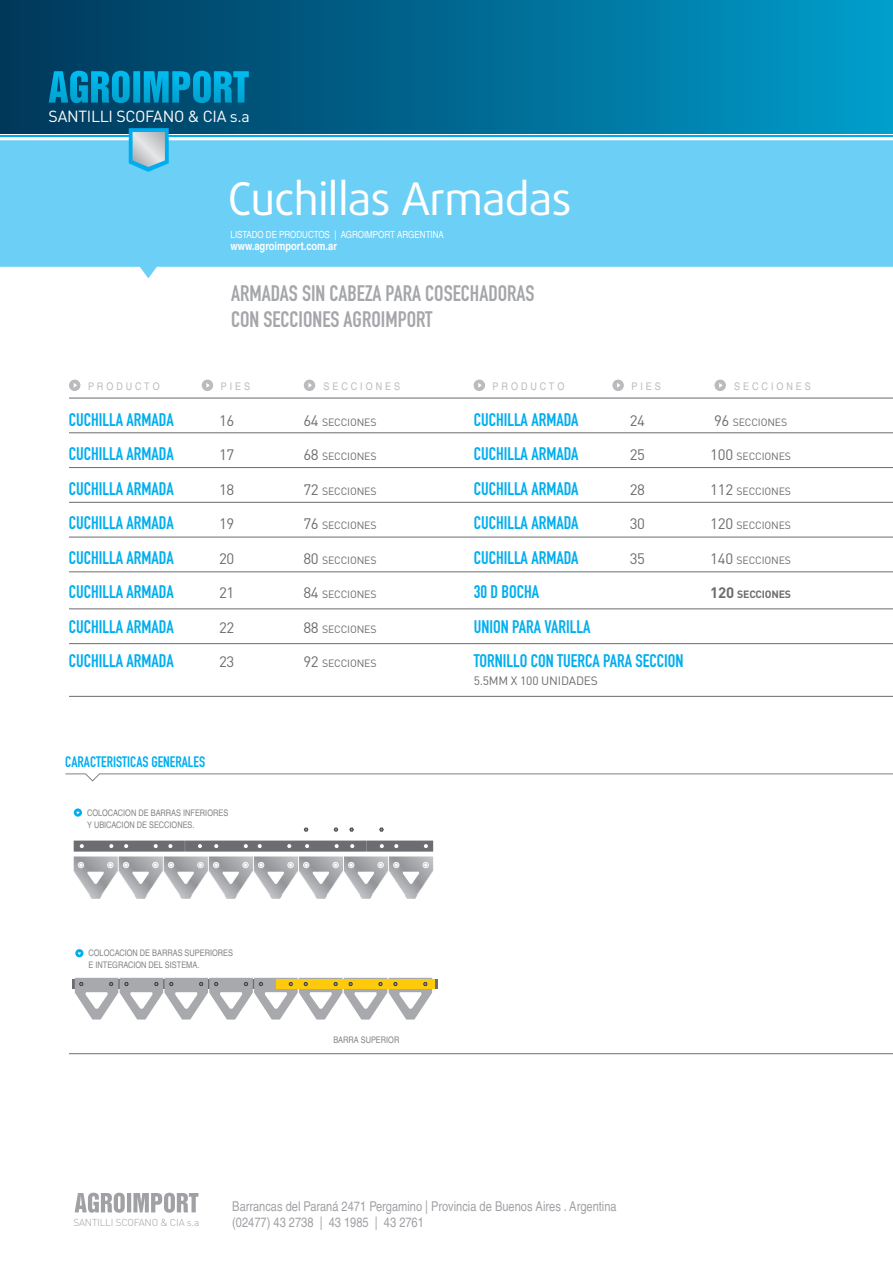
<style>
.page{position:relative;width:893px;height:1263px;background:#fff}
.page>*{position:absolute;margin:0;border:0;box-sizing:border-box;transform-origin:0 0}
.t1{font:45px "Daxline Pro";letter-spacing:-.02em;color:#fff}
.t2{font:22.05px/26.5px "DIN Engschrift Std";color:#a5a6aa}
.t3{font:18px/34.5px "DIN Engschrift Std";color:#00aeef;text-align:justify}
.t4{font:15.9px "DIN Pro";letter-spacing:-.02em;color:#fff}
.t5{font:15px "DIN Pro";letter-spacing:-.015em;color:#6c6d70}
.t6{font:15px "DIN Engschrift Std";color:#00aeef}
.t7{font:condensed 13.5px/16.2px "Helvetica LT";color:#a0a1a5}
.t8{font:12px "DIN Pro";letter-spacing:-.015em;color:#6c6d70}
.t9{font:700 condensed 11.4px "Helvetica LT";color:#fff}
.t10{font:10.5px "DIN Pro";letter-spacing:-.015em;color:#6c6d70}
.t11{font:condensed 10.5px "Helvetica LT";color:#babbbe;scale:1.05 1}
.t12{font:700 10.5px "DIN Pro";letter-spacing:-.015em;color:#6c6d70}
.t13{font:300 9.9px "DIN Pro";letter-spacing:-.02em;color:#a0a1a5}
.t14{font:condensed 9.75px "Helvetica LT";color:#fff}
.t15{font:condensed 9px/12px "Helvetica LT";color:#808285}
.s1{font-size:15px}
</style>
<div class="page">
<hr style="left:0;top:135px;width:893px;height:2px;background:#00aeef">
<div style="left:0;top:0;width:893px;height:133px;background:linear-gradient(to right,#00375a,#009bc9)"></div>
<svg style="left:70px;top:71px;width:162px;height:32px;background:#008bb8"></svg>
<svg style="left:0;top:140px;width:893px;height:138px;background:#77d2f6"></svg>
<svg style="left:75px;top:1193px;width:123px;height:20px"></svg>
<svg style="left:129px;top:128px;width:40px;height:44px;background:#84c5de"></svg>
<svg style="left:65px;top:773px;width:828px;height:8px"></svg>
<svg style="left:349px;top:827px;width:5px;height:5px"></svg>
<svg style="left:379px;top:827px;width:5px;height:5px"></svg>
<svg style="left:304px;top:827px;width:4px;height:5px"></svg>
<svg style="left:334px;top:827px;width:4px;height:5px"></svg>
<svg style="left:74px;top:840px;width:359px;height:59px"></svg>
<div style="left:276px;top:979px;width:159px;height:10px;background:#feca0a"></div>
<svg style="left:75px;top:978px;width:357px;height:41px"></svg>
<svg style="left:74px;top:808px;width:8px;height:9px"></svg>
<svg style="left:75px;top:949px;width:8px;height:8px"></svg>
<svg style="left:304px;top:380px;width:11px;height:11px"></svg>
<svg style="left:202px;top:380px;width:11px;height:11px"></svg>
<svg style="left:69px;top:380px;width:11px;height:11px"></svg>
<svg style="left:474px;top:380px;width:11px;height:11px"></svg>
<svg style="left:714px;top:380px;width:12px;height:11px"></svg>
<svg style="left:612px;top:380px;width:12px;height:11px"></svg>
<hr style="left:69px;top:398px;width:824px;height:1px;background:#6c6d70">
<hr style="left:69px;top:433px;width:824px;height:1px;background:#6c6d70">
<hr style="left:69px;top:467px;width:824px;height:1px;background:#6c6d70">
<hr style="left:69px;top:502px;width:824px;height:1px;background:#6c6d70">
<hr style="left:69px;top:537px;width:824px;height:1px;background:#6c6d70">
<hr style="left:69px;top:572px;width:824px;height:1px;background:#6c6d70">
<hr style="left:69px;top:609px;width:824px;height:1px;background:#6c6d70">
<hr style="left:69px;top:643px;width:824px;height:1px;background:#6c6d70">
<hr style="left:69px;top:696px;width:824px;height:1px;background:#6c6d70">
<hr style="left:69px;top:1053px;width:824px;height:1px;background:#6c6d70">
<p class="t4" style="left:49px;top:105px;width:203px">SANTILLI SCOFANO &amp; CIA s.a</p>
<h1 class="t1" style="left:228px;top:169px;width:345px">Cuchillas Armadas</h1>
<p class="t14" style="left:231px;top:229px;width:215px">LISTADO DE PRODUCTOS | AGROIMPORT ARGENTINA</p>
<p class="t9" style="left:231px;top:239px;width:108px">www.agroimport.com.ar</p>
<p class="t2" style="left:231px;top:280px;width:305px">ARMADAS SIN CABEZA PARA COSECHADORAS<br>CON SECCIONES AGROIMPORT</p>
<p class="t11" style="left:88px;top:380px;width:70px">P R O D U C T O</p>
<p class="t11" style="left:323px;top:380px;width:75px">S E C C I O N E S</p>
<p class="t11" style="left:493px;top:380px;width:70px">P R O D U C T O</p>
<p class="t10" style="left:303px;top:415px;width:75px"><span class="s1">64</span> SECCIONES</p>
<p class="t10" style="left:303px;top:449px;width:75px"><span class="s1">68</span> SECCIONES</p>
<p class="t10" style="left:303px;top:484px;width:75px"><span class="s1">72</span> SECCIONES</p>
<p class="t10" style="left:303px;top:518px;width:75px"><span class="s1">76</span> SECCIONES</p>
<p class="t10" style="left:303px;top:553px;width:75px"><span class="s1">80</span> SECCIONES</p>
<p class="t10" style="left:303px;top:587px;width:75px"><span class="s1">84</span> SECCIONES</p>
<p class="t10" style="left:303px;top:622px;width:75px"><span class="s1">88</span> SECCIONES</p>
<p class="t10" style="left:303px;top:656px;width:75px"><span class="s1">92</span> SECCIONES</p>
<p class="t11" style="left:221px;top:380px;width:30px">P I E S</p>
<p class="t11" style="left:631px;top:380px;width:30px">P I E S</p>
<p class="t3" style="left:474px;top:402px;width:211px;text-align:left">CUCHILLA ARMADA<br>CUCHILLA ARMADA<br>CUCHILLA ARMADA<br>CUCHILLA ARMADA<br>CUCHILLA ARMADA<br>30 D BOCHA<br>UNION PARA VARILLA<br>TORNILLO CON TUERCA PARA SECCION</p>
<p class="t8" style="left:474px;top:672px;width:126px">5.5MM X 100 UNIDADES</p>
<p class="t3" style="left:69px;top:402px;width:106px">CUCHILLA ARMADA CUCHILLA ARMADA CUCHILLA ARMADA CUCHILLA ARMADA CUCHILLA ARMADA CUCHILLA ARMADA CUCHILLA ARMADA CUCHILLA ARMADA</p>
<p class="t5" style="left:219px;top:410px;width:17px">16</p>
<p class="t5" style="left:630px;top:410px;width:17px">24</p>
<p class="t5" style="left:630px;top:444px;width:17px">25</p>
<p class="t5" style="left:630px;top:479px;width:17px">28</p>
<p class="t5" style="left:630px;top:513px;width:17px">30</p>
<p class="t5" style="left:630px;top:548px;width:17px">35</p>
<p class="t5" style="left:219px;top:444px;width:17px">17</p>
<p class="t5" style="left:219px;top:479px;width:17px">18</p>
<p class="t5" style="left:219px;top:513px;width:17px">19</p>
<p class="t5" style="left:219px;top:548px;width:17px">20</p>
<p class="t5" style="left:219px;top:582px;width:17px">21</p>
<p class="t5" style="left:219px;top:617px;width:17px">22</p>
<p class="t5" style="left:219px;top:651px;width:17px">23</p>
<p class="t6" style="left:65px;top:753px;width:141px">CARACTERISTICAS GENERALES</p>
<p class="t15" style="left:87px;top:807px;width:143px">COLOCACION DE BARRAS INFERIORES<br>Y UBICACION DE SECCIONES.</p>
<p class="t11" style="left:734px;top:380px;width:75px">S E C C I O N E S</p>
<p class="t10" style="left:714px;top:415px;width:75px"><span class="s1">96</span> SECCIONES</p>
<p class="t10" style="left:710px;top:449px;width:82px"><span class="s1">100</span> SECCIONES</p>
<p class="t10" style="left:710px;top:484px;width:82px"><span class="s1">112</span> SECCIONES</p>
<p class="t10" style="left:710px;top:518px;width:82px"><span class="s1">120</span> SECCIONES</p>
<p class="t10" style="left:710px;top:553px;width:82px"><span class="s1">140</span> SECCIONES</p>
<p class="t12" style="left:710px;top:587px;width:82px"><span class="s1">120</span> SECCIONES</p>
<p class="t15" style="left:89px;top:946px;width:146px">COLOCACION DE BARRAS SUPERIORES<br>E INTEGRACION DEL SISTEMA.</p>
<p class="t15" style="left:333px;top:1034px;width:68px">BARRA SUPERIOR</p>
<p class="t13" style="left:73px;top:1216px;width:127px">SANTILLI SCOFANO &amp; CIA s.a</p>
<p class="t7" style="left:232px;top:1198px;width:386px">Barrancas del Paraná 2471 Pergamino | Provincia de Buenos Aires . Argentina (02477) 43 2738 | 43 1985 | 43 2761</p>
</div>
